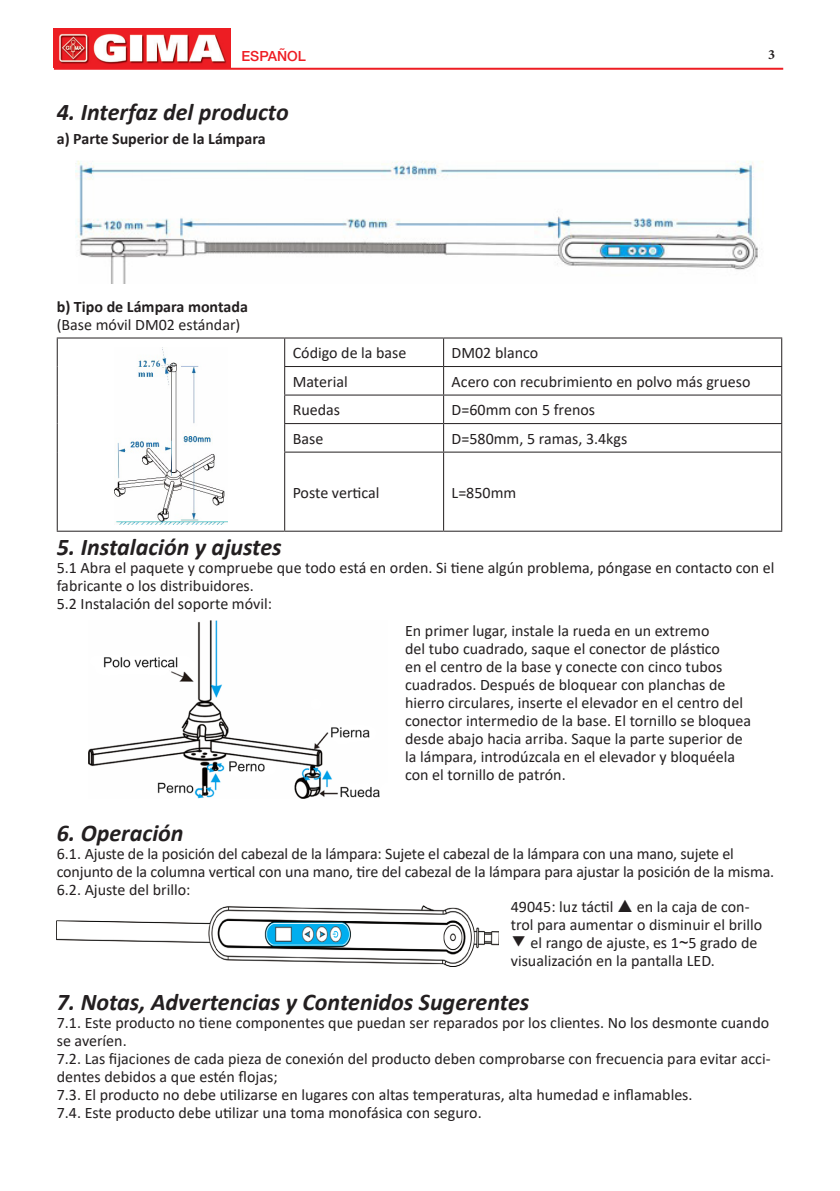
<style>
.page{position:relative;width:840px;height:1191px;background:#fff}
.page>*{position:absolute;margin:0;border:0;box-sizing:border-box;transform-origin:0 0}
.CAPITOLO{font:italic 700 24px "Calibri";color:#231f20}
.Testo_8_pt{font:16px/18px "Calibri";color:#231f20}
.Testo_8_pt_bold{font:700 16px "Calibri";color:#231f20}
.LINGUE_rosso{font:500 14px "Helvetica Neue LT Std";color:#ee1d23}
.t1{font:700 14px "Minion Pro";color:#231f20}
.s1{font-family:"Sim Sun"}
.s2{font-family:"Minion Pro"}
.s3{font-family:"Arial"}
</style>
<div class="page">
<hr style="left:54px;top:68px;width:728px;height:2px;background:#ee1d23">
<img style="left:54px;top:28px;width:176px;height:40px">
<img style="left:75px;top:161px;width:688px;height:122px">
<hr style="left:57px;top:337px;width:227px;height:1px;background:#231f20">
<svg style="left:57px;top:338px;width:1px;height:114px"></svg>
<hr style="left:57px;top:452px;width:1px;height:78px;background:#231f20">
<hr style="left:57px;top:530px;width:227px;height:1px;background:#231f20">
<hr style="left:284px;top:337px;width:159px;height:1px;background:#231f20">
<hr style="left:443px;top:337px;width:338px;height:1px;background:#231f20">
<hr style="left:284px;top:366px;width:159px;height:1px;background:#231f20">
<hr style="left:443px;top:366px;width:338px;height:1px;background:#231f20">
<hr style="left:284px;top:394px;width:159px;height:1px;background:#231f20">
<hr style="left:443px;top:394px;width:338px;height:1px;background:#231f20">
<hr style="left:284px;top:423px;width:159px;height:1px;background:#231f20">
<svg style="left:284px;top:338px;width:1px;height:113px"></svg>
<hr style="left:443px;top:423px;width:338px;height:1px;background:#231f20">
<svg style="left:443px;top:338px;width:1px;height:113px"></svg>
<hr style="left:284px;top:451px;width:159px;height:1px;background:#231f20">
<hr style="left:284px;top:452px;width:1px;height:78px;background:#231f20">
<hr style="left:443px;top:451px;width:338px;height:1px;background:#231f20">
<hr style="left:443px;top:452px;width:1px;height:78px;background:#231f20">
<hr style="left:780px;top:452px;width:1px;height:78px;background:#231f20">
<hr style="left:284px;top:530px;width:159px;height:1px;background:#231f20">
<hr style="left:443px;top:530px;width:338px;height:1px;background:#231f20">
<img style="left:114px;top:347px;width:113px;height:177px">
<img style="left:89px;top:620px;width:291px;height:178px">
<img style="left:57px;top:905px;width:441px;height:62px">
<p class="LINGUE_rosso" style="left:241px;top:48px;width:66px">ESPAÑOL</p>
<p class="CAPITOLO" style="left:57px;top:95px;width:233px">4. Interfaz del producto</p>
<p class="Testo_8_pt_bold" style="left:57px;top:127px;width:210px">a) Parte Superior de la Lámpara</p>
<p class="t1" style="left:767px;top:44px;width:8px">3</p>
<p class="Testo_8_pt_bold" style="left:57px;top:295px;width:192px">b) Tipo de Lámpara montada</p>
<p class="Testo_8_pt" style="left:57px;top:315px;width:185px">(Base móvil DM02 estándar)</p>
<p class="Testo_8_pt" style="left:292px;top:343px;width:115px">Código de la base</p>
<p class="Testo_8_pt" style="left:451px;top:343px;width:88px">DM02 blanco</p>
<p class="Testo_8_pt" style="left:292px;top:372px;width:56px">Material</p>
<p class="Testo_8_pt" style="left:451px;top:372px;width:300px">Acero con recubrimiento en polvo más grueso</p>
<p class="Testo_8_pt" style="left:292px;top:400px;width:49px">Ruedas</p>
<p class="Testo_8_pt" style="left:451px;top:400px;width:145px">D=60mm con 5 frenos</p>
<p class="Testo_8_pt" style="left:292px;top:429px;width:32px">Base</p>
<p class="Testo_8_pt" style="left:451px;top:429px;width:177px">D=580mm, 5 ramas, 3.4kgs</p>
<p class="Testo_8_pt" style="left:292px;top:483px;width:88px">Poste vertical</p>
<p class="Testo_8_pt" style="left:451px;top:483px;width:66px">L=850mm</p>
<p class="CAPITOLO" style="left:57px;top:530px;width:226px">5. Instalación y ajustes</p>
<p class="Testo_8_pt" style="left:57px;top:558px;width:718px">5.1 Abra el paquete y compruebe que todo está en orden. Si tiene algún problema, póngase en contacto con el fabricante o los distribuidores.</p>
<p class="Testo_8_pt" style="left:57px;top:594px;width:216px">5.2 Instalación del soporte móvil:</p>
<p class="Testo_8_pt" style="left:405px;top:621px;width:347px">En primer lugar, instale la rueda en un extremo<br>del tubo cuadrado, saque el conector de plástico<br>en el centro de la base y conecte con cinco tubos cuadrados. Después de bloquear con planchas de hierro circulares, inserte el elevador en el centro del conector intermedio de la base. El tornillo se bloquea desde abajo hacia arriba. Saque la parte superior de la lámpara, introdúzcala en el elevador y bloquéela con el tornillo de patrón.</p>
<p class="CAPITOLO" style="left:57px;top:816px;width:128px">6. Operación</p>
<p class="Testo_8_pt" style="left:57px;top:844px;width:718px">6.1. Ajuste de la posición del cabezal de la lámpara: Sujete el cabezal de la lámpara con una mano, sujete el conjunto de la columna vertical con una mano, tire del cabezal de la lámpara para ajustar la posición de la misma.</p>
<p class="Testo_8_pt" style="left:57px;top:880px;width:135px">6.2. Ajuste del brillo:</p>
<p class="Testo_8_pt" style="left:510px;top:897px;width:253px">49045: luz táctil <span class="s1">▲</span> en la caja de con&shy;trol para aumentar o disminuir el brillo</p>
<p class="Testo_8_pt" style="left:510px;top:933px;width:248px"><span class="s1">▼</span> el rango de ajuste<span class="s2">,</span> es 1<span class="s3">~</span>5 grado de visualización en la pantalla LED.</p>
<p class="CAPITOLO" style="left:57px;top:984px;width:473px">7. Notas, Advertencias y Contenidos Sugerentes</p>
<p class="Testo_8_pt" style="left:57px;top:1013px;width:713px">7.1. Este producto no tiene componentes que puedan ser reparados por los clientes. No los desmonte cuando se averíen.</p>
<p class="Testo_8_pt" style="left:57px;top:1049px;width:715px">7.2. Las fijaciones de cada pieza de conexión del producto deben comprobarse con frecuencia para evitar acci&shy;dentes debidos a que estén flojas;</p>
<p class="Testo_8_pt" style="left:57px;top:1085px;width:637px">7.3. El producto no debe utilizarse en lugares con altas temperaturas, alta humedad e inflamables.</p>
<p class="Testo_8_pt" style="left:57px;top:1103px;width:426px">7.4. Este producto debe utilizar una toma monofásica con seguro.</p>
</div>
